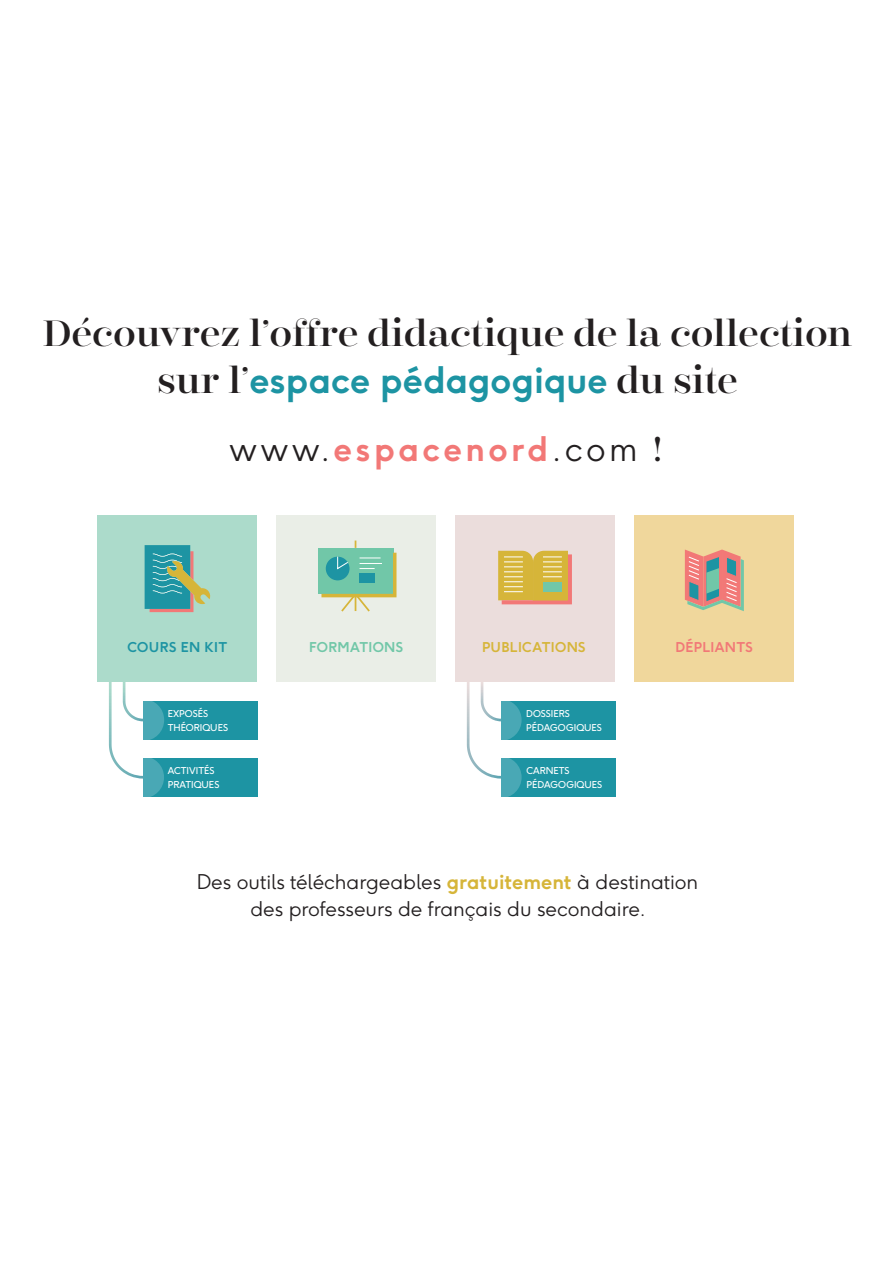
<style>
.page{position:relative;width:893px;height:1263px;background:#fff}
.page>*{position:absolute;margin:0;border:0;box-sizing:border-box;transform-origin:0 0}
.t1{font:36.3px/47px "Encorpada Classic";color:#231f20;text-align:center}
.t2{font:700 33.6px "F37 Ginger";letter-spacing:.1em;color:#f27877}
.t3{font:300 20.1px/26.8px "F37 Ginger";color:#231f20;text-align:center}
.t4{font:700 13.5px "F37 Ginger";letter-spacing:.025em;color:#d6b539}
.t5{font:700 13.5px "F37 Ginger";letter-spacing:.025em;color:#1d94a3}
.t6{font:700 13.5px "F37 Ginger";letter-spacing:.025em;color:#71c7a8}
.t7{font:700 13.5px "F37 Ginger";letter-spacing:.025em;color:#f27877}
.t8{font:9.45px/13.5px "F37 Ginger";color:#fff}
.s1{font-family:"F37 Ginger";font-weight:700;color:#1d94a3}
.s2{font-weight:300;color:#231f20}
.s3{font-family:"Encorpada Classic";font-weight:400;color:#231f20}
.s4{font-weight:700;color:#d6b539}
</style>
<div class="page">
<div style="left:97px;top:515px;width:160px;height:167px;background:#acdbcb"></div>
<svg style="left:145px;top:545px;width:66px;height:67px"></svg>
<div style="left:276px;top:515px;width:160px;height:167px;background:#eaeee7"></div>
<svg style="left:318px;top:540px;width:79px;height:72px"></svg>
<div style="left:455px;top:515px;width:160px;height:167px;background:#ebdddc"></div>
<svg style="left:498px;top:550px;width:74px;height:55px;background:#dcb455"></svg>
<div style="left:543px;top:582px;width:19px;height:10px;background:#71c7a8"></div>
<div style="left:634px;top:515px;width:160px;height:167px;background:#f0d79c"></div>
<svg style="left:685px;top:549px;width:59px;height:62px;background:#bf9b8e"></svg>
<div style="left:143px;top:701px;width:114px;height:38px;background:#1d94a3"></div>
<div style="left:122px;top:699px;width:42px;height:42px;background:#49a8b5;border-radius:50%"></div>
<div style="left:143px;top:758px;width:114px;height:38px;background:#1d94a3"></div>
<svg style="left:122px;top:756px;width:42px;height:42px"></svg>
<div style="left:501px;top:701px;width:114px;height:38px;background:#1d94a3"></div>
<div style="left:480px;top:699px;width:42px;height:42px;background:#49a8b5;border-radius:50%"></div>
<div style="left:501px;top:758px;width:114px;height:38px;background:#1d94a3"></div>
<svg style="left:480px;top:756px;width:42px;height:42px"></svg>
<svg style="left:109px;top:682px;width:34px;height:96px"></svg>
<svg style="left:467px;top:682px;width:34px;height:96px"></svg>
<p class="t1" style="left:43px;top:310px;width:811px">Découvrez l’offre didactique de la collection sur l’<span class="s1">espace pédagogique</span> du site</p>
<p class="t2" style="left:229px;top:427px;width:434px"><span class="s2">www.</span>espacenord<span class="s2">.com</span> <span class="s3">!</span></p>
<p class="t5" style="left:127px;top:638px;width:101px">COURS EN KIT</p>
<p class="t6" style="left:309px;top:638px;width:96px">FORMATIONS</p>
<p class="t4" style="left:482px;top:638px;width:105px">PUBLICATIONS</p>
<p class="t7" style="left:675px;top:638px;width:79px">DÉPLIANTS</p>
<p class="t8" style="left:168px;top:707px;width:62px">EXPOSÉS<br>THÉORIQUES</p>
<p class="t8" style="left:168px;top:764px;width:53px">ACTIVITÉS<br>PRATIQUES</p>
<p class="t8" style="left:526px;top:707px;width:77px">DOSSIERS<br>PÉDAGOGIQUES</p>
<p class="t8" style="left:526px;top:764px;width:77px">CARNETS<br>PÉDAGOGIQUES</p>
<p class="t3" style="left:197px;top:868px;width:503px">Des outils téléchargeables <span class="s4">gratuitement</span> à destination des professeurs de français du secondaire.</p>
</div>
